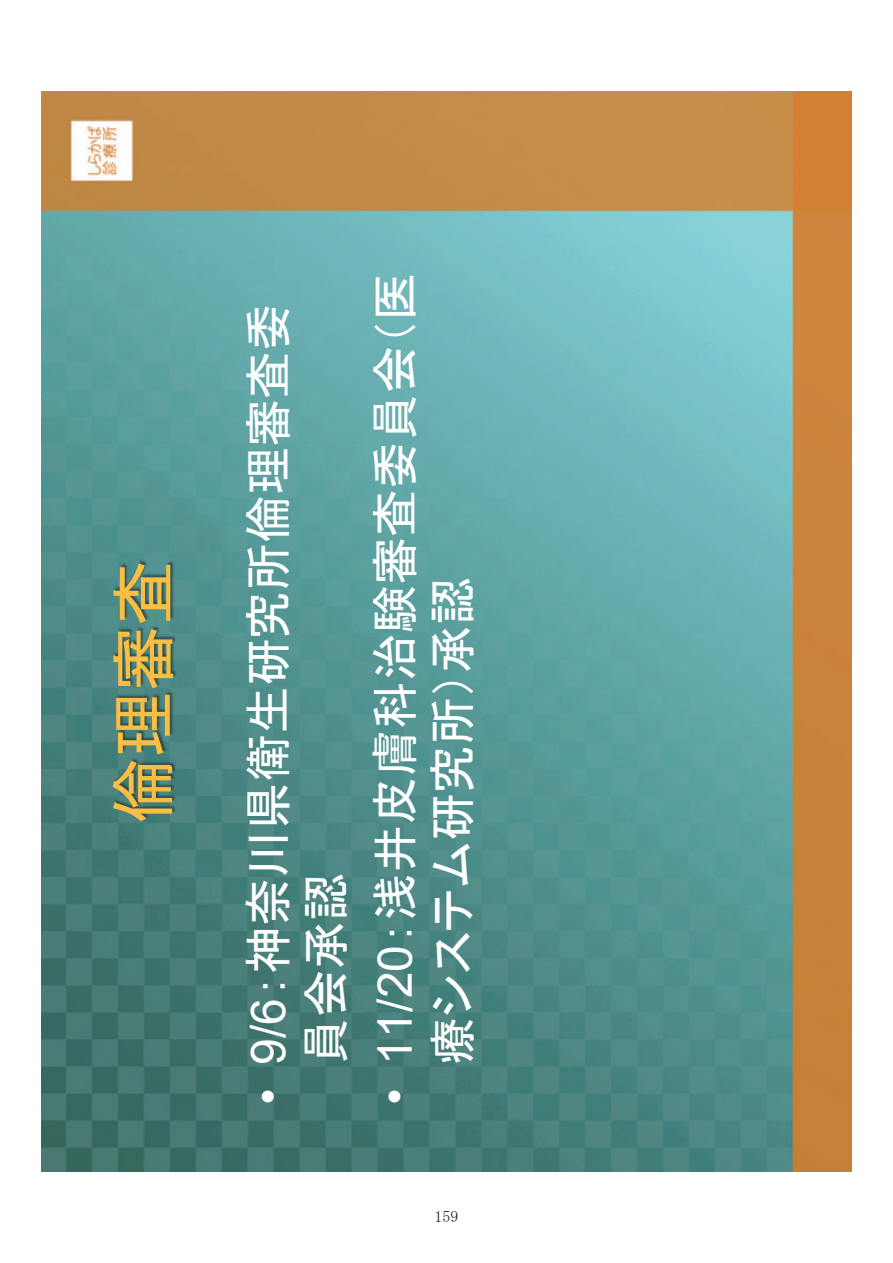
<style>
.page{position:relative;width:893px;height:1263px;background:#fff}
.page>*{position:absolute;margin:0;border:0;box-sizing:border-box;transform-origin:0 0}
.t1{font:66px "MS P Gothic";color:#f9be43}
.t2{font:48px/57.6px "MS P Gothic";color:#fff}
.t3{font:15.9px "MS Mincho";color:#231f20}
.s1{font-family:"Arial"}
</style>
<div class="page">
<img style="left:41px;top:91px;width:810px;height:1080px">
<img style="left:78px;top:515px;width:145px;height:349px">
<img style="left:82px;top:496px;width:145px;height:104px">
<h1 class="t1" style="left:110px;top:824px;width:265px;rotate:-90deg">倫理審査</h1>
<p class="t2" style="left:239px;top:1065px;width:764px;text-indent:-40px;rotate:-90deg"><span class="s1">• 9/6</span>：神奈川県衛生研究所倫理審査委員会承認</p>
<p class="t2" style="left:366px;top:1065px;width:793px;text-indent:-40px;rotate:-90deg"><span class="s1">• 11/20</span>：浅井皮膚科治験審査委員会（医療システム研究所）承認</p>
<p class="t3" style="left:434px;top:1208px;width:25px">159</p>
</div>
